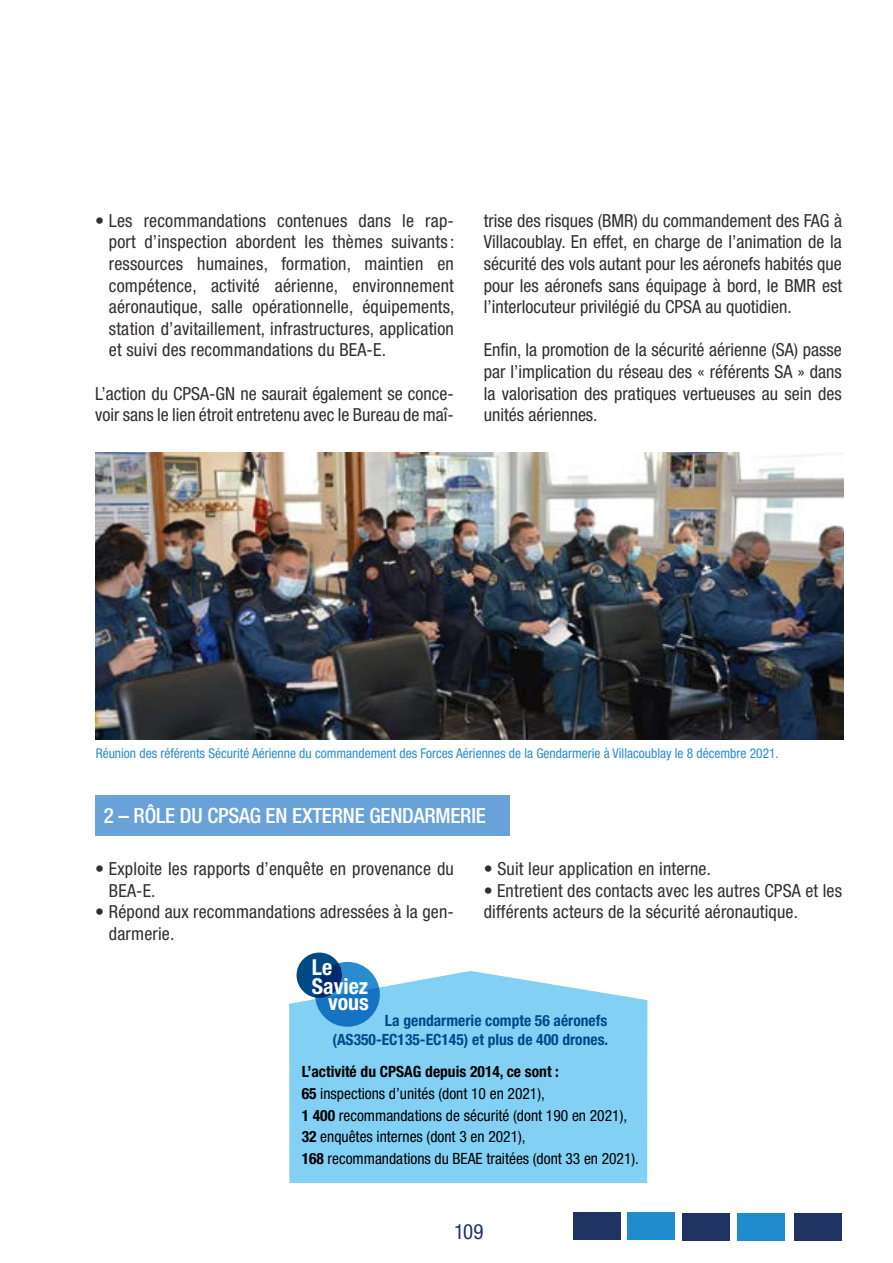
<style>
.page{position:relative;width:893px;height:1263px;background:#fff}
.page>*{position:absolute;margin:0;border:0;box-sizing:border-box;transform-origin:0 0}
.t1{font:700 condensed 22.05px "Helvetica Neue LT Std";color:#fff}
.t2{font:700 condensed 21.9px/15.6px "Helvetica Neue LT Std";color:#fff;text-align:right}
.t3{font:500 condensed 21px "Helvetica Neue LT Std";letter-spacing:-.01em;color:#fff}
.t4{font:condensed 21px "Helvetica Neue LT Std";color:#1f3463}
.t5{font:condensed 18px/21.6px "Helvetica Neue LT Std";letter-spacing:.01em;color:#322e2e}
.t6{font:condensed 15.6px/21.9px "Helvetica Neue LT Std";color:#000}
.t7{font:700 condensed 15.6px/19px "Helvetica Neue LT Std";color:#004989;text-align:right}
.t8{font:condensed 13.5px "Helvetica Neue LT Std";color:#298dcd}
.s1{font-weight:700}
</style>
<div class="page">
<div style="left:794px;top:1213px;width:48px;height:27px;background:#1f3463"></div>
<div style="left:573px;top:1213px;width:48px;height:27px;background:#1f3463"></div>
<div style="left:627px;top:1213px;width:48px;height:27px;background:#218ccd"></div>
<div style="left:682px;top:1213px;width:48px;height:27px;background:#1f3463"></div>
<div style="left:737px;top:1213px;width:47px;height:28px;background:#218ccd"></div>
<div style="left:95px;top:796px;width:415px;height:40px;background:#68a2d8"></div>
<img style="left:96px;top:453px;width:747px;height:287px">
<div style="left:289px;top:971px;width:358px;height:212px;background:#83d0f5"></div>
<div style="left:297px;top:952px;width:45px;height:46px;background:#004989;border-radius:50%"></div>
<svg style="left:315px;top:962px;width:65px;height:65px;background:#186db7"></svg>
<p class="t5" style="left:109px;top:210px;width:347px;text-align:justify;text-indent:-14px">• Les recommandations contenues dans le rap&shy;port d’inspection abordent les thèmes suivants : ressources humaines, formation, maintien en compétence, activité aérienne, environnement aéronautique, salle opérationnelle, équipements, station d’avitaillement, infrastructures, application et suivi des recommandations du BEA-E.</p>
<p class="t5" style="left:95px;top:382px;width:360px">L’action du CPSA-GN ne saurait également se conce&shy;voir sans le lien étroit entretenu avec le Bureau de maî-</p>
<p class="t5" style="left:484px;top:210px;width:360px;text-align:justify">trise des risques (BMR) du commandement des FAG à Villacoublay. En effet, en charge de l’animation de la sécurité des vols autant pour les aéronefs habités que pour les aéronefs sans équipage à bord, le BMR est l’interlocuteur privilégié du CPSA au quotidien.</p>
<p class="t5" style="left:484px;top:339px;width:360px;text-align:justify">Enfin, la promotion de la sécurité aérienne (SA) passe par l’implication du réseau des « référents SA » dans la valorisation des pratiques vertueuses au sein des unités aériennes.</p>
<p class="t8" style="left:96px;top:745px;width:685px">Réunion des référents Sécurité Aérienne du commandement des Forces Aériennes de la Gendarmerie à Villacoublay le 8 décembre 2021.</p>
<p class="t3" style="left:104px;top:803px;width:384px">2 – RÔLE DU CPSAG EN EXTERNE GENDARMERIE</p>
<p class="t5" style="left:109px;top:858px;width:346px;text-indent:-14px">• Exploite les rapports d’enquête en provenance du<br>BEA-E.</p>
<p class="t5" style="left:109px;top:901px;width:346px;text-indent:-14px">• Répond aux recommandations adressées à la gen&shy;darmerie.</p>
<p class="t1" style="left:312px;top:954px;width:22px">Le</p>
<p class="t2" style="left:312px;top:978px;width:58px">Saviez vous</p>
<p class="t5" style="left:484px;top:858px;width:229px">• Suit leur application en interne.</p>
<p class="t5" style="left:484px;top:879px;width:360px">• Entretient des contacts avec les autres CPSA et les différents acteurs de la sécurité aéronautique.</p>
<p class="t7" style="left:332px;top:1011px;width:277px">La gendarmerie compte 56 aéronefs (AS350-EC135-EC145) et plus de 400 drones.</p>
<p class="t6" style="left:302px;top:1060px;width:339px"><span class="s1">L’activité du CPSAG depuis 2014, ce sont :<br>65</span> inspections d’unités (dont 10 en 2021),<br><span class="s1">1 400</span> recommandations de sécurité (dont 190 en 2021), <span class="s1">32</span> enquêtes internes (dont 3 en 2021),<br><span class="s1">168</span> recommandations du BEAE traitées (dont 33 en 2021).</p>
<p class="t4" style="left:454px;top:1219px;width:31px">109</p>
</div>
